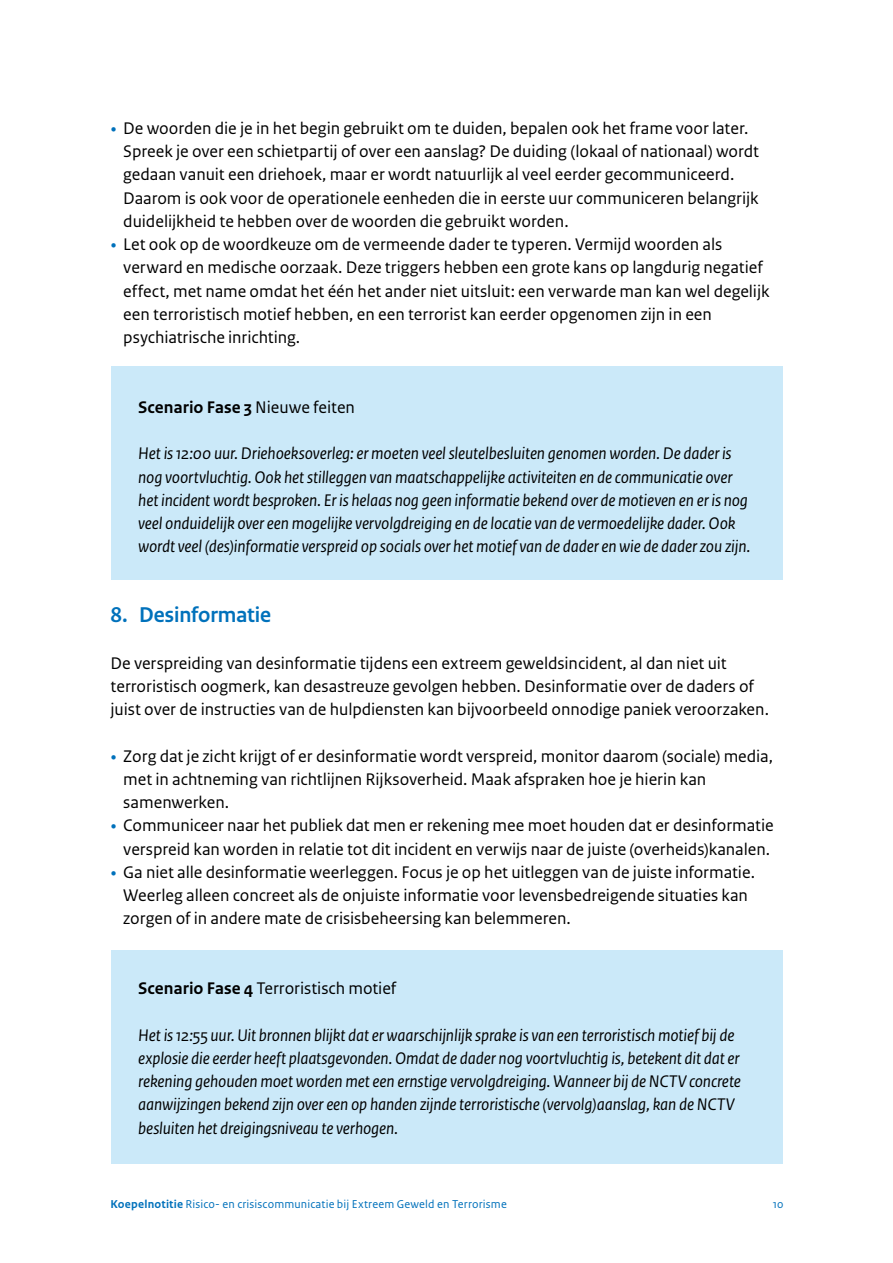
<style>
.page{position:relative;width:893px;height:1263px;background:#fff}
.page>*{position:absolute;margin:0;border:0;box-sizing:border-box;transform-origin:0 0}
.Koepelnotitie_-_H2_hoofdstukkop{font:700 22.5px "Rijksoverheid Sans Heading";letter-spacing:-.005em;color:#0071bb}
.Koepelnotitie_-_P_brood{font:17.7px/23.2px "Rijksoverheid Sans Text";letter-spacing:-.005em;color:#000}
.Koeplnotitie_-_kader_-_P_brood{font:italic 17.7px/23.2px "Rijksoverheid Sans Text";letter-spacing:-.005em;color:#000}
.Koepelnotitie_-_kader_titel{font:17.7px "Rijksoverheid Sans Text";color:#000}
.Koepelnotitie_-_kader_titel-2{font:700 17.7px "Rijksoverheid Sans Text";color:#000}
.t1{font:12px "Rijksoverheid Sans Text";letter-spacing:.015em;color:#0071bb}
.s1{font-family:"Rijksoverheid Serif";color:#0071bb}
.s2{font-weight:400}
.s3{font-weight:700}
</style>
<div class="page">
<div style="left:111px;top:366px;width:671px;height:214px;background:#cbe9f9"></div>
<div style="left:111px;top:950px;width:671px;height:214px;background:#cbe9f9"></div>
<p class="Koepelnotitie_-_P_brood" style="left:123px;top:117px;width:637px;text-indent:-13px"><span class="s1">•</span> De woorden die je in het begin gebruikt om te duiden, bepalen ook het frame voor later.<br>Spreek je over een schietpartij of over een aanslag? De duiding (lokaal of nationaal) wordt gedaan vanuit een driehoek, maar er wordt natuurlijk al veel eerder gecommuniceerd.<br>Daarom is ook voor de operationele eenheden die in eerste uur communiceren belangrijk duidelijkheid te hebben over de woorden die gebruikt worden.</p>
<p class="Koepelnotitie_-_P_brood" style="left:123px;top:233px;width:648px;text-indent:-13px"><span class="s1">•</span> Let ook op de woordkeuze om de vermeende dader te typeren. Vermijd woorden als verward en medische oorzaak. Deze triggers hebben een grote kans op langdurig negatief effect, met name omdat het één het ander niet uitsluit: een verwarde man kan wel degelijk een terroristisch motief hebben, en een terrorist kan eerder opgenomen zijn in een psychiatrische inrichting.</p>
<p class="Koepelnotitie_-_kader_titel-2" style="left:138px;top:397px;width:218px">Scenario Fase 3 <span class="s2">Nieuwe feiten</span></p>
<p class="Koeplnotitie_-_kader_-_P_brood" style="left:138px;top:442px;width:614px">Het is 12:00 uur. Driehoeksoverleg: er moeten veel sleutelbesluiten genomen worden. De dader is nog voortvluchtig. Ook het stilleggen van maatschappelijke activiteiten en de communicatie over het incident wordt besproken. Er is helaas nog geen informatie bekend over de motieven en er is nog veel onduidelijk over een mogelijke vervolgdreiging en de locatie van de vermoedelijke dader. Ook wordt veel (des)informatie verspreid op socials over het motief van de dader en wie de dader zou zijn.</p>
<h2 class="Koepelnotitie_-_H2_hoofdstukkop" style="left:111px;top:602px;width:162px">8. Desinformatie</h2>
<p class="Koepelnotitie_-_P_brood" style="left:111px;top:651px;width:660px">De verspreiding van desinformatie tijdens een extreem geweldsincident, al dan niet uit terroristisch oogmerk, kan desastreuze gevolgen hebben. Desinformatie over de daders of juist over de instructies van de hulpdiensten kan bijvoorbeeld onnodige paniek veroorzaken.</p>
<p class="Koepelnotitie_-_P_brood" style="left:123px;top:744px;width:651px;text-indent:-13px"><span class="s1">•</span> Zorg dat je zicht krijgt of er desinformatie wordt verspreid, monitor daarom (sociale) media, met in achtneming van richtlijnen Rijksoverheid. Maak afspraken hoe je hierin kan samenwerken.</p>
<p class="Koepelnotitie_-_P_brood" style="left:111px;top:814px;width:665px;text-align:center"><span class="s1">•</span> Communiceer naar het publiek dat men er rekening mee moet houden dat er desinformatie verspreid kan worden in relatie tot dit incident en verwijs naar de juiste (overheids)kanalen.</p>
<p class="Koepelnotitie_-_P_brood" style="left:123px;top:861px;width:633px;text-indent:-13px"><span class="s1">•</span> Ga niet alle desinformatie weerleggen. Focus je op het uitleggen van de juiste informatie.<br>Weerleg alleen concreet als de onjuiste informatie voor levensbedreigende situaties kan zorgen of in andere mate de crisisbeheersing kan belemmeren.</p>
<p class="Koepelnotitie_-_kader_titel" style="left:138px;top:978px;width:260px"><span class="s3">Scenario Fase 4</span> Terroristisch motief</p>
<p class="Koeplnotitie_-_kader_-_P_brood" style="left:138px;top:1024px;width:604px">Het is 12:55 uur. Uit bronnen blijkt dat er waarschijnlijk sprake is van een terroristisch motief bij de explosie die eerder heeft plaatsgevonden. Omdat de dader nog voortvluchtig is, betekent dit dat er rekening gehouden moet worden met een ernstige vervolgdreiging. Wanneer bij de NCTV concrete aanwijzingen bekend zijn over een op handen zijnde terroristische (vervolg)aanslag, kan de NCTV besluiten het dreigingsniveau te verhogen.</p>
<p class="t1" style="left:111px;top:1197px;width:398px"><span class="s3">Koepelnotitie</span> Risico- en crisiscommunicatie bij Extreem Geweld en Terrorisme</p>
<p class="t1" style="left:773px;top:1197px;width:12px">10</p>
</div>
